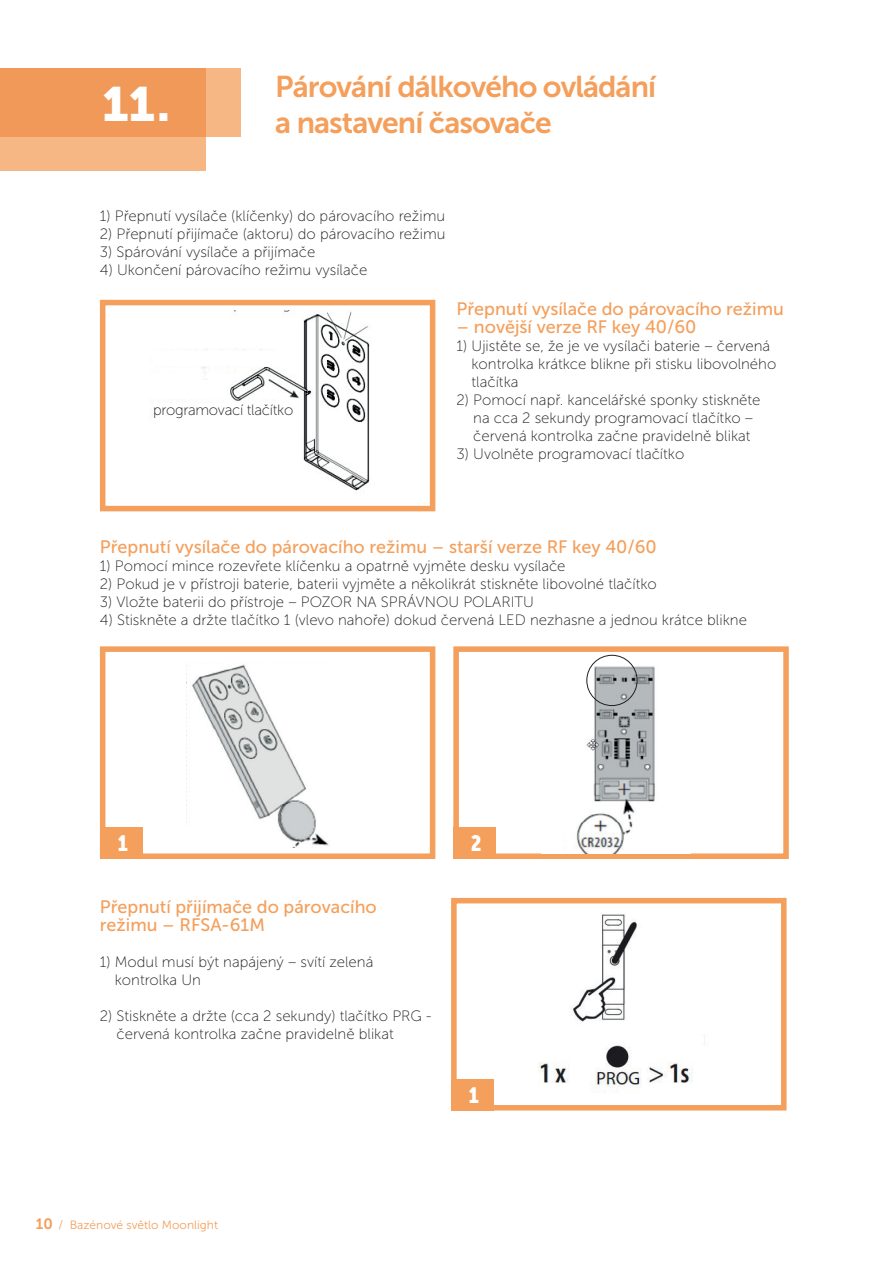
<style>
.page{position:relative;width:893px;height:1263px;background:#fff}
.page>*{position:absolute;margin:0;border:0;box-sizing:border-box;transform-origin:0 0}
.t1{font:48px "Museo Sans 900";color:#fff}
.t2{font:30px "Museo Sans 700";letter-spacing:-.03em;color:#f49f5b}
.t3{font:22.05px "Museo Sans Cond 900";color:#fff}
.t4{font:18px/18px "Museo Sans 500";color:#f49f5b}
.t5{font:15px/18px "Museo Sans 100";color:#231f20}
.t6{font:15px "Museo Sans 100";letter-spacing:-.02em;color:#231f20}
.t7{font:12px "Museo Sans 300";color:#f49f5b}
.s1{font-family:"Museo Sans 700";font-size:15px}
</style>
<div class="page">
<div style="left:0;top:68px;width:241px;height:69px;background:#f6b784"></div>
<svg style="left:0;top:68px;width:206px;height:103px;background:#f2a267"></svg>
<img style="left:151px;top:310px;width:219px;height:181px">
<div style="left:100px;top:300px;width:335px;height:211px;border:6px solid #f49f5b"></div>
<div style="left:100px;top:646px;width:335px;height:213px;border:6px solid #f49f5b"></div>
<img style="left:186px;top:664px;width:143px;height:183px">
<div style="left:100px;top:828px;width:42px;height:31px;background:#f49f5b"></div>
<div style="left:453px;top:646px;width:336px;height:213px;border:6px solid #f49f5b"></div>
<img style="left:542px;top:666px;width:148px;height:188px">
<div style="left:586px;top:655px;width:51px;height:51px;border:1px solid #231f20;border-radius:50%"></div>
<div style="left:453px;top:828px;width:43px;height:31px;background:#f49f5b"></div>
<img style="left:538px;top:914px;width:167px;height:178px">
<div style="left:451px;top:898px;width:335px;height:212px;border:6px solid #f49f5b"></div>
<div style="left:451px;top:1079px;width:43px;height:31px;background:#f49f5b"></div>
<div style="left:153px;top:404px;width:146px;height:21px;background:#fff"></div>
<div style="left:153px;top:351px;width:132px;height:15px;background:#fff"></div>
<p class="t1" style="left:102px;top:77px;width:70px">11.</p>
<p class="t2" style="left:275px;top:70px;width:383px">Párování dálkového ovládání</p>
<p class="t2" style="left:275px;top:106px;width:278px">a nastavení časovače</p>
<p class="t5" style="left:100px;top:207px;width:347px">1) Přepnutí vysílače (klíčenky) do párovacího režimu</p>
<p class="t5" style="left:100px;top:225px;width:347px">2) Přepnutí přijímače (aktoru) do párovacího režimu</p>
<p class="t5" style="left:100px;top:243px;width:217px">3) Spárování vysílače a přijímače</p>
<p class="t5" style="left:100px;top:261px;width:269px">4) Ukončení párovacího režimu vysílače</p>
<p class="t6" style="left:153px;top:402px;width:142px">programovací tlačítko</p>
<p class="t4" style="left:457px;top:300px;width:329px">Přepnutí vysílače do párovacího režimu</p>
<p class="t4" style="left:457px;top:318px;width:241px">– novější verze RF key 40/60</p>
<p class="t5" style="left:472px;top:337px;width:306px;text-indent:-15px">1) Ujistěte se, že je ve vysílači baterie – červená kontrolka krátkce blikne při stisku libovolného tlačítka</p>
<p class="t5" style="left:473px;top:391px;width:289px;text-indent:-17px">2) Pomocí např. kancelářské sponky stiskněte na cca 2 sekundy programovací tlačítko – červená kontrolka začne pravidelně blikat</p>
<p class="t5" style="left:457px;top:445px;width:229px">3) Uvolněte programovací tlačítko</p>
<p class="t4" style="left:100px;top:537px;width:558px">Přepnutí vysílače do párovacího režimu – starší verze RF key 40/60</p>
<p class="t5" style="left:100px;top:557px;width:467px">1) Pomocí mince rozevřete klíčenku a opatrně vyjměte desku vysílače</p>
<p class="t5" style="left:100px;top:575px;width:558px">2) Pokud je v přístroji baterie, baterii vyjměte a několikrát stiskněte libovolné tlačítko</p>
<p class="t5" style="left:100px;top:593px;width:436px">3) Vložte baterii do přístroje – POZOR NA SPRÁVNOU POLARITU</p>
<p class="t5" style="left:100px;top:611px;width:648px">4) Stiskněte a držte tlačítko 1 (vlevo nahoře) dokud červená LED nezhasne a jednou krátce blikne</p>
<p class="t3" style="left:118px;top:831px;width:12px">1</p>
<p class="t3" style="left:471px;top:831px;width:12px">2</p>
<p class="t4" style="left:100px;top:897px;width:278px">Přepnutí přijímače do párovacího režimu – RFSA-61M</p>
<p class="t5" style="left:115px;top:953px;width:260px;text-indent:-15px">1) Modul musí být napájený – svítí zelená kontrolka Un</p>
<p class="t5" style="left:117px;top:1007px;width:316px;text-indent:-17px">2) Stiskněte a držte (cca 2 sekundy) tlačítko PRG - červená kontrolka začne pravidelně blikat</p>
<p class="t3" style="left:469px;top:1082px;width:12px">1</p>
<p class="t7" style="left:36px;top:1218px;width:184px"><span class="s1">10</span> / Bazénové světlo Moonlight</p>
</div>
